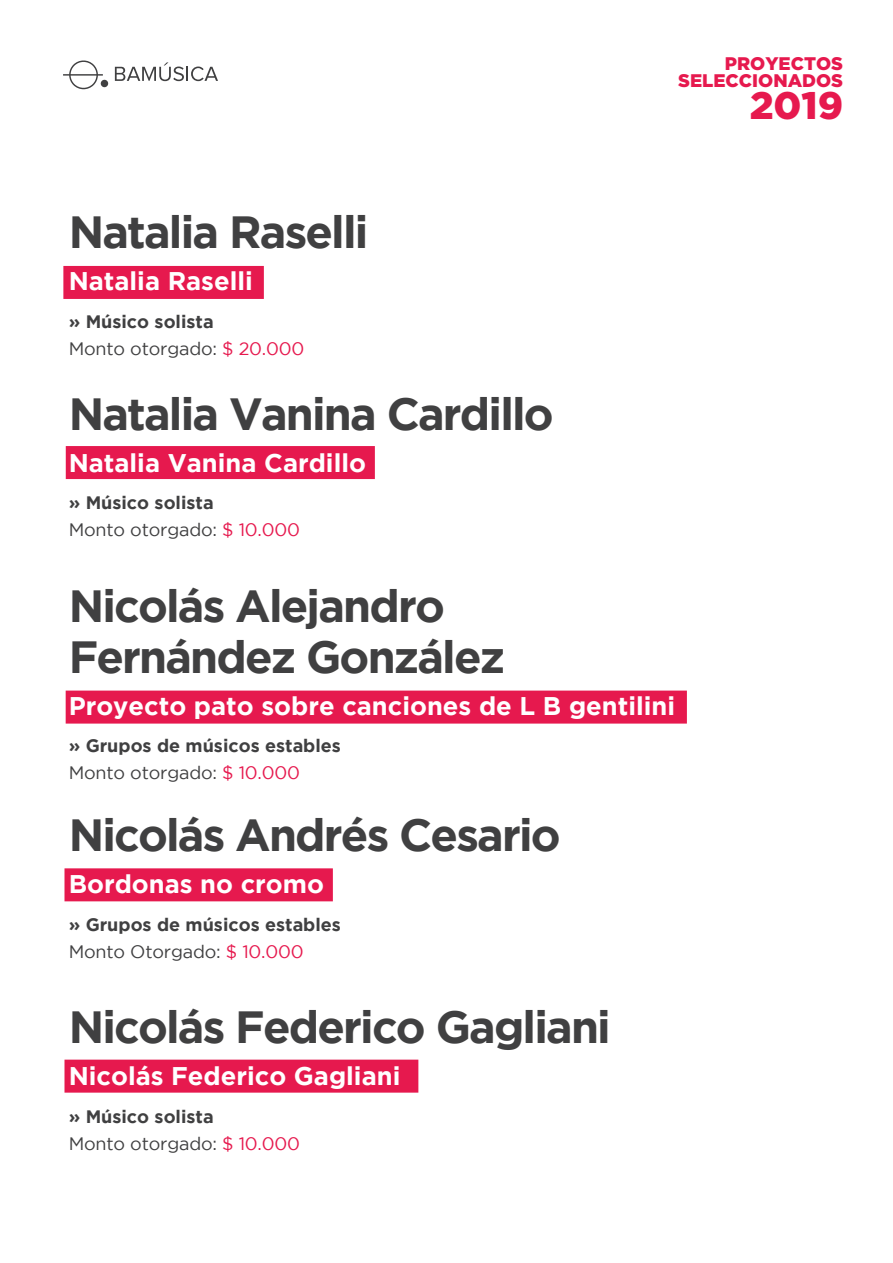
<style>
.page{position:relative;width:893px;height:1263px;background:#fff}
.page>*{position:absolute;margin:0;border:0;box-sizing:border-box;transform-origin:0 0}
.t1{font:700 45px/51px "Gotham";letter-spacing:-.04em;color:#404041}
.t2{font:900 38.4px "Gotham";color:#e6194e}
.t3{font:700 25.5px "Gotham";color:#fff}
.t4{font:900 18.3px/17px "Gotham";color:#e6194e;text-align:right}
.t5{font:700 18px/27px "Gotham";color:#404041}
.s1{font-weight:400}
.s2{font-weight:400;color:#e6194e}
</style>
<div class="page">
<div style="left:63px;top:266px;width:201px;height:33px;background:#e6194e"></div>
<div style="left:66px;top:446px;width:309px;height:33px;background:#e6194e"></div>
<div style="left:66px;top:690px;width:621px;height:33px;background:#e6194e"></div>
<div style="left:64px;top:868px;width:269px;height:33px;background:#e6194e"></div>
<div style="left:64px;top:1059px;width:354px;height:33px;background:#e6194e"></div>
<svg style="left:115px;top:62px;width:103px;height:19px"></svg>
<svg style="left:63px;top:60px;width:40px;height:29px"></svg>
<div style="left:101px;top:80px;width:7px;height:7px;background:#404041;border-radius:50%"></div>
<h1 class="t1" style="left:69px;top:205px;width:301px">Natalia Raselli</h1>
<h3 class="t3" style="left:69px;top:266px;width:186px">Natalia Raselli</h3>
<p class="t5" style="left:69px;top:307px;width:237px">» Músico solista<br><span class="s1">Monto otorgado:</span> <span class="s2">$ 20.000</span></p>
<h1 class="t1" style="left:69px;top:387px;width:487px">Natalia Vanina Cardillo</h1>
<h3 class="t3" style="left:69px;top:448px;width:299px">Natalia Vanina Cardillo</h3>
<p class="t5" style="left:69px;top:489px;width:233px">» Músico solista<br><span class="s1">Monto otorgado:</span> <span class="s2">$ 10.000</span></p>
<p class="t4" style="left:678px;top:55px;width:167px">PROYECTOS<br>SELECCIONADOS</p>
<h2 class="t2" style="left:750px;top:83px;width:95px">2019</h2>
<h1 class="t1" style="left:69px;top:579px;width:438px">Nicolás Alejandro<br>Fernández González</h1>
<h3 class="t3" style="left:69px;top:691px;width:608px">Proyecto pato sobre canciones de L B gentilini</h3>
<p class="t5" style="left:69px;top:732px;width:274px">» Grupos de músicos estables<br><span class="s1">Monto otorgado:</span> <span class="s2">$ 10.000</span></p>
<h1 class="t1" style="left:69px;top:808px;width:493px">Nicolás Andrés Cesario</h1>
<h3 class="t3" style="left:69px;top:869px;width:257px">Bordonas no cromo</h3>
<p class="t5" style="left:69px;top:910px;width:274px">» Grupos de músicos estables<br><span class="s1">Monto Otorgado:</span> <span class="s2">$ 10.000</span></p>
<h1 class="t1" style="left:69px;top:1000px;width:544px">Nicolás Federico Gagliani</h1>
<h3 class="t3" style="left:69px;top:1061px;width:333px">Nicolás Federico Gagliani</h3>
<p class="t5" style="left:69px;top:1102px;width:233px">» Músico solista<br><span class="s1">Monto otorgado:</span> <span class="s2">$ 10.000</span></p>
</div>
